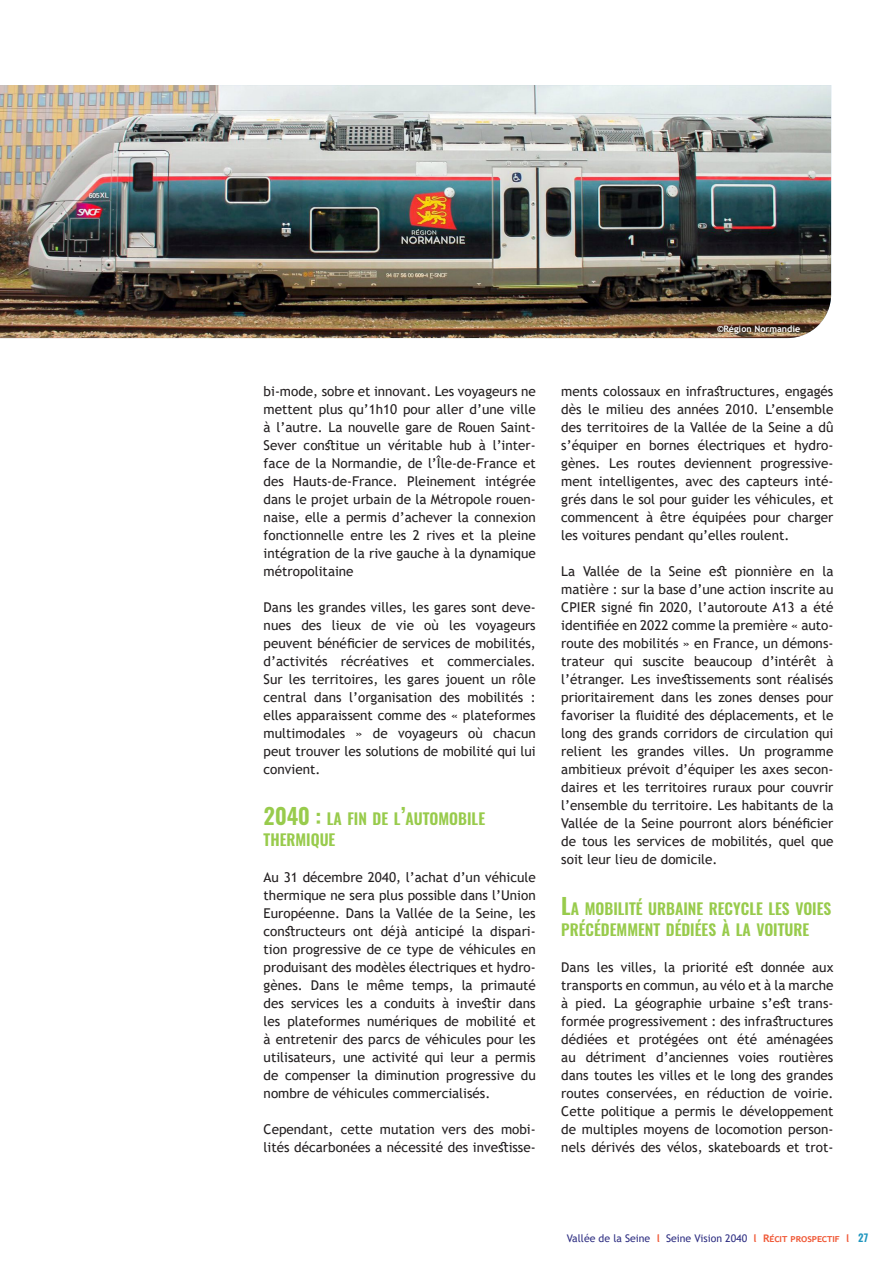
<style>
.page{position:relative;width:893px;height:1263px;background:#fff}
.page>*{position:absolute;margin:0;border:0;box-sizing:border-box;transform-origin:0 0}
.t1{font:600 15.6px/21px "Oswald";color:#98cb4c}
.t2{font:13.5px/18px "Trebuchet MS";color:#231f20;text-align:justify}
.t3{font:10.5px "Trebuchet MS";color:#303083}
.t4{font:700 9px "Trebuchet MS";color:#fff}
.s1{font-size:22.2px}
.s2{font-weight:700;color:#f05937}
.s3{font-family:"Oswald";font-weight:600;color:#1e96bf}
</style>
<div class="page">
<img style="left:0;top:85px;width:831px;height:253px">
<p class="t2" style="left:264px;top:382px;width:274px">bi-mode, sobre et innovant. Les voyageurs ne mettent plus qu’1h10 pour aller d’une ville à l’autre. La nouvelle gare de Rouen Saint-Sever constitue un véritable hub à l’inter&shy;face de la Normandie, de l’Île-de-France et des Hauts-de-France. Pleinement intégrée dans le projet urbain de la Métropole rouen&shy;naise, elle a permis d’achever la connexion fonctionnelle entre les 2 rives et la pleine intégration de la rive gauche à la dynamique métropolitaine</p>
<p class="t2" style="left:264px;top:598px;width:274px">Dans les grandes villes, les gares sont deve&shy;nues des lieux de vie où les voyageurs peuvent bénéficier de services de mobilités, d’activités récréatives et commerciales.<br>Sur les territoires, les gares jouent un rôle central dans l’organisation des mobilités : elles apparaissent comme des « plateformes multimodales » de voyageurs où chacun peut trouver les solutions de mobilité qui lui convient.</p>
<p class="t1" style="left:264px;top:808px;width:223px"><span class="s1">2040 :</span> LA FIN DE L<span class="s1">’</span>AUTOMOBILE<br>THERMIQUE</p>
<p class="t2" style="left:264px;top:868px;width:274px">Au 31 décembre 2040, l’achat d’un véhicule thermique ne sera plus possible dans l’Union Européenne. Dans la Vallée de la Seine, les constructeurs ont déjà anticipé la dispari&shy;tion progressive de ce type de véhicules en produisant des modèles électriques et hydro&shy;gènes. Dans le même temps, la primauté des services les a conduits à investir dans les plateformes numériques de mobilité et à entretenir des parcs de véhicules pour les utilisateurs, une activité qui leur a permis de compenser la diminution progressive du nombre de véhicules commercialisés.</p>
<p class="t2" style="left:264px;top:1120px;width:274px">Cependant, cette mutation vers des mobi&shy;lités décarbonées a nécessité des investisse-</p>
<p class="t4" style="left:717px;top:323px;width:85px">©Région Normandie</p>
<p class="t2" style="left:561px;top:382px;width:274px">ments colossaux en infrastructures, engagés dès le milieu des années 2010. L’ensemble des territoires de la Vallée de la Seine a dû s’équiper en bornes électriques et hydro&shy;gènes. Les routes deviennent progressive&shy;ment intelligentes, avec des capteurs inté&shy;grés dans le sol pour guider les véhicules, et commencent à être équipées pour charger les voitures pendant qu’elles roulent.</p>
<p class="t2" style="left:561px;top:562px;width:274px">La Vallée de la Seine est pionnière en la matière : sur la base d’une action inscrite au CPIER signé fin 2020, l’autoroute A13 a été identifiée en 2022 comme la première « auto&shy;route des mobilités » en France, un démons&shy;trateur qui suscite beaucoup d’intérêt à l’étranger. Les investissements sont réalisés prioritairement dans les zones denses pour favoriser la fluidité des déplacements, et le long des grands corridors de circulation qui relient les grandes villes. Un programme ambitieux prévoit d’équiper les axes secon&shy;daires et les territoires ruraux pour couvrir l’ensemble du territoire. Les habitants de la Vallée de la Seine pourront alors bénéficier de tous les services de mobilités, quel que soit leur lieu de domicile.</p>
<p class="t1" style="left:561px;top:898px;width:272px"><span class="s1">L</span>A MOBILITÉ URBAINE RECYCLE LES VOIES<br>PRÉCÉDEMMENT DÉDIÉES À LA VOITURE</p>
<p class="t2" style="left:561px;top:958px;width:274px">Dans les villes, la priorité est donnée aux transports en commun, au vélo et à la marche à pied. La géographie urbaine s’est trans&shy;formée progressivement : des infrastructures dédiées et protégées ont été aménagées au détriment d’anciennes voies routières dans toutes les villes et le long des grandes routes conservées, en réduction de voirie.<br>Cette politique a permis le développement de multiples moyens de locomotion person&shy;nels dérivés des vélos, skateboards et trot-</p>
<p class="t3" style="left:567px;top:1231px;width:303px">Vallée de la Seine <span class="s2">l</span> Seine Vision 2040 <span class="s2">l Récit prospectif l</span> <span class="s3">27</span></p>
</div>
